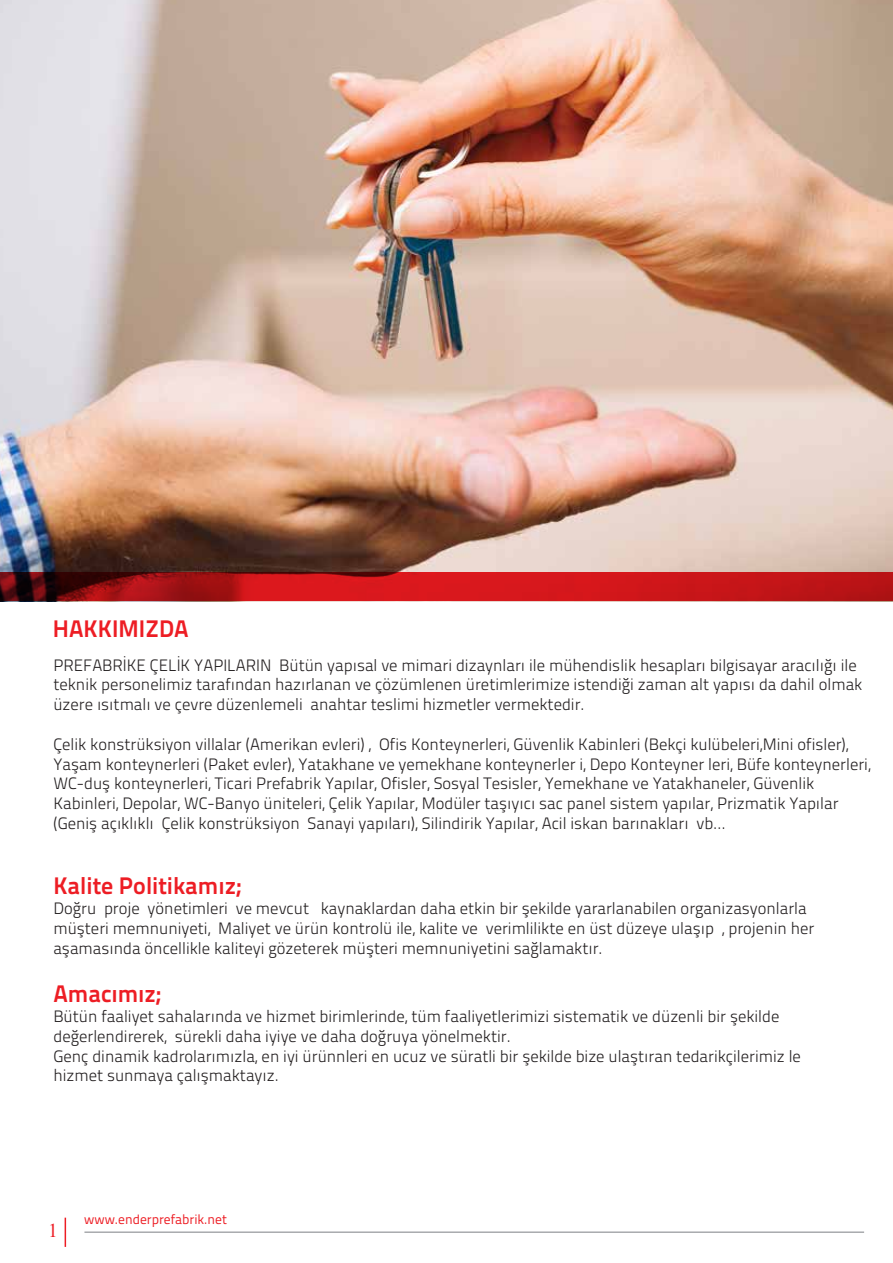
<style>
.page{position:relative;width:893px;height:1263px;background:#fff}
.page>*{position:absolute;margin:0;border:0;box-sizing:border-box;transform-origin:0 0}
.t1{font:700 24px "Titillium Text 22 L";color:#ed1d24}
.t2{font:19.5px "Times New Roman";color:#ed1d24}
.t3{font:300 16.5px/19.8px "Titillium Text 22 L";color:#231f20}
.t4{font:13.5px "Titillium Text 22 L";color:#ed1d24}
</style>
<div class="page">
<hr style="left:84px;top:1231px;width:780px;height:2px;background:#a8aaad">
<svg style="left:65px;top:1218px;width:1px;height:29px"></svg>
<img style="left:0;top:0;width:893px;height:572px">
<svg style="left:0;top:572px;width:893px;height:29px;background:#b51317"></svg>
<h1 class="t1" style="left:53px;top:610px;width:137px">HAKKIMIZDA</h1>
<p class="t3" style="left:53px;top:654px;width:810px">PREFABRİKE ÇELİK YAPILARIN Bütün yapısal ve mimari dizaynları ile mühendislik hesapları bilgisayar aracılığı ile teknik personelimiz tarafından hazırlanan ve çözümlenen üretimlerimize istendiği zaman alt yapısı da dahil olmak üzere ısıtmalı ve çevre düzenlemeli anahtar teslimi hizmetler vermektedir.</p>
<p class="t3" style="left:53px;top:733px;width:819px">Çelik konstrüksiyon villalar (Amerikan evleri) , Ofis Konteynerleri, Güvenlik Kabinleri (Bekçi kulübeleri,Mini ofisler), Yaşam konteynerleri (Paket evler), Yatakhane ve yemekhane konteynerler i, Depo Konteyner leri, Büfe konteynerleri, WC-duş konteynerleri, Ticari Prefabrik Yapılar, Ofisler, Sosyal Tesisler, Yemekhane ve Yatakhaneler, Güvenlik Kabinleri, Depolar, WC-Banyo üniteleri, Çelik Yapılar, Modüler taşıyıcı sac panel sistem yapılar, Prizmatik Yapılar (Geniş açıklıklı Çelik konstrüksiyon Sanayi yapıları), Silindirik Yapılar, Acil iskan barınakları vb…</p>
<h1 class="t1" style="left:53px;top:867px;width:190px">Kalite Politikamız;</h1>
<p class="t3" style="left:53px;top:897px;width:762px">Doğru proje yönetimleri ve mevcut kaynaklardan daha etkin bir şekilde yararlanabilen organizasyonlarla müşteri memnuniyeti, Maliyet ve ürün kontrolü ile, kalite ve verimlilikte en üst düzeye ulaşıp , projenin her aşamasında öncellikle kaliteyi gözeterek müşteri memnuniyetini sağlamaktır.</p>
<h1 class="t1" style="left:53px;top:975px;width:110px">Amacımız;</h1>
<p class="t3" style="left:53px;top:1005px;width:749px">Bütün faaliyet sahalarında ve hizmet birimlerinde, tüm faaliyetlerimizi sistematik ve düzenli bir şekilde değerlendirerek, sürekli daha iyiye ve daha doğruya yönelmektir.<br>Genç dinamik kadrolarımızla, en iyi ürünnleri en ucuz ve süratli bir şekilde bize ulaştıran tedarikçilerimiz le hizmet sunmaya çalışmaktayız.</p>
<p class="t2" style="left:48px;top:1217px;width:11px">1</p>
<p class="t4" style="left:84px;top:1210px;width:144px">www.enderprefabrik.net</p>
</div>
